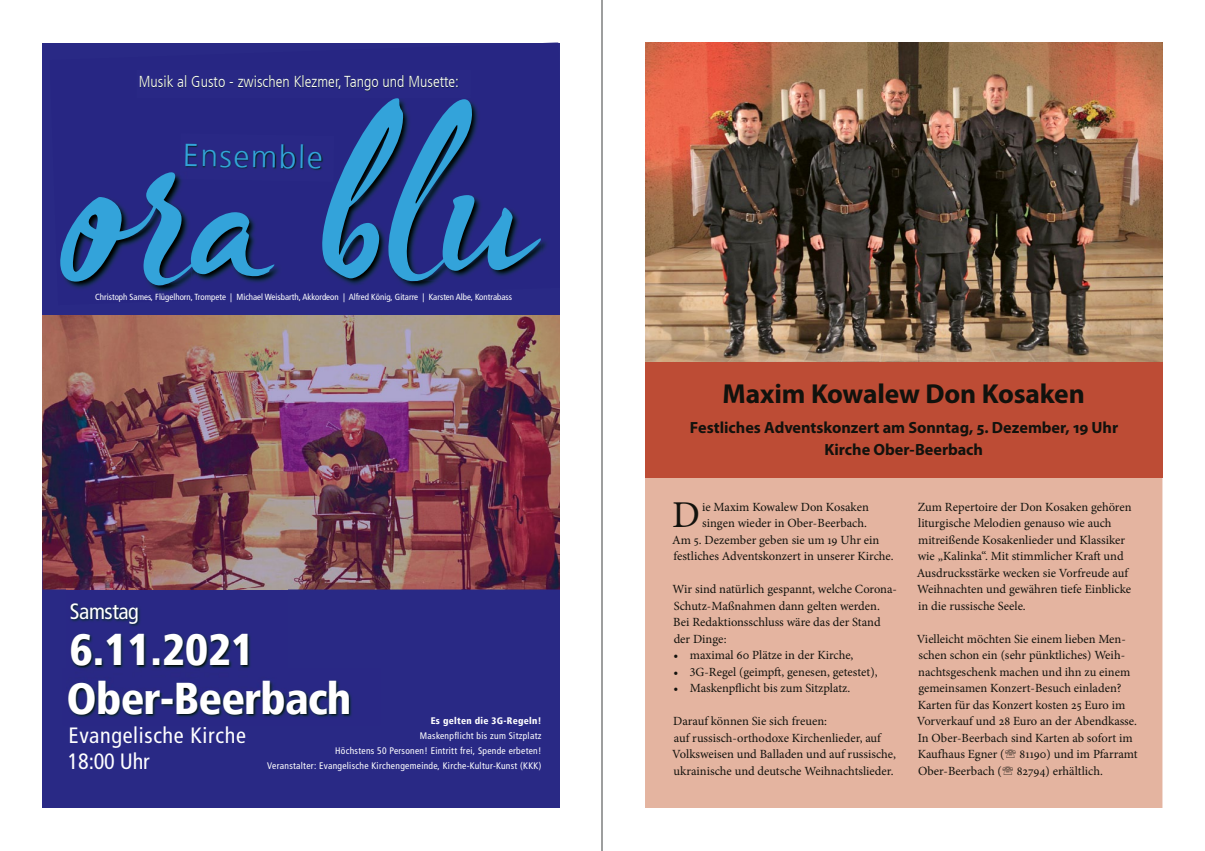
<style>
.page{position:relative;width:1205px;height:851px;background:#fff}
.page>*{position:absolute;margin:0;border:0;box-sizing:border-box;transform-origin:0 0}
.t1{font:196.38px "Blooms Smooth";color:#33a3da}
.t2{font:900 condensed 44.38px/48.8px "Frutiger LT";letter-spacing:-.02em;color:#fff}
.t3{font:37.88px "Minion Pro";color:#12120d}
.t4{font:300 31.62px "Frutiger LT";color:#33a3da}
.t5{font:700 27.5px "Myriad Pro";letter-spacing:-.01em;color:#12120d}
.t6{font:condensed 22.12px/26px "Frutiger LT";letter-spacing:.03em;color:#fff}
.t7{font:condensed 22.12px "Frutiger LT";letter-spacing:-.02em;color:#fff}
.t8{font:700 16.25px/22.5px "Myriad Pro";letter-spacing:-.005em;color:#12120d;text-align:center}
.t9{font:300 condensed 15.88px "Frutiger LT";color:#fff}
.t10{font:12.5px/16.5px "Minion Pro";color:#12120d}
.t11{font:condensed 9.5px/14.8px "Frutiger LT";letter-spacing:.03em;color:#fff;text-align:right}
.t12{font:900 condensed 9.5px "Frutiger LT";letter-spacing:.03em;color:#fff}
.t13{font:condensed 8.88px "Frutiger LT";color:#fff}
</style>
<div class="page">
<div style="left:43px;top:43px;width:517px;height:764px;background:#292985"></div>
<img style="left:43px;top:315px;width:517px;height:274px">
<img style="left:61px;top:174px;width:124px;height:115px">
<img style="left:185px;top:98px;width:357px;height:190px">
<img style="left:188px;top:182px;width:10px;height:102px">
<img style="left:185px;top:133px;width:1px;height:38px">
<img style="left:186px;top:133px;width:148px;height:49px">
<svg style="left:180px;top:171px;width:14px;height:8px"></svg>
<img style="left:140px;top:75px;width:319px;height:17px">
<img style="left:66px;top:588px;width:222px;height:80px">
<img style="left:68px;top:680px;width:284px;height:38px">
<img style="left:645px;top:43px;width:517px;height:319px">
<div style="left:645px;top:362px;width:517px;height:115px;background:#bd4c35"></div>
<div style="left:645px;top:477px;width:517px;height:330px;background:#e4b4a0"></div>
<hr style="left:602px;top:0;width:1px;height:850px;background:#9d9e9e">
<svg style="left:1005px;top:749px;width:11px;height:9px"></svg>
<svg style="left:1003px;top:766px;width:10px;height:8px"></svg>
<p class="t9" style="left:139px;top:73px;width:322px">Musik al Gusto - zwischen Klezmer, Tango und Musette:</p>
<h1 class="t1" style="left:52px;top:68px;width:477px;rotate:-2deg">or a blu</h1>
<p class="t13" style="left:95px;top:292px;width:418px">Christoph Sames, Flügelhorn, Trompete | Michael Weisbarth, Akkordeon | Alfred König, Gitarre | Karsten Albe, Kontrabass</p>
<h3 class="t4" style="left:183px;top:137px;width:141px;rotate:1deg">Ensemble</h3>
<h3 class="t7" style="left:70px;top:598px;width:71px">Samstag</h3>
<h2 class="t2" style="left:67px;top:625px;width:286px">6.11.2021<br>Ober-Beerbach</h2>
<h3 class="t6" style="left:68px;top:722px;width:180px">Evangelische Kirche<br>18:00 Uhr</h3>
<p class="t12" style="left:431px;top:715px;width:112px">Es gelten die 3G-Regeln!</p>
<p class="t11" style="left:267px;top:728px;width:276px">Maskenpflicht bis zum Sitzplatz<br>Höchstens 50 Personen! Eintritt frei, Spende erbeten!<br>Veranstalter: Evangelische Kirchengemeinde, Kirche-Kultur-Kunst (KKK)</p>
<h3 class="t5" style="left:722px;top:376px;width:364px">Maxim Kowalew Don Kosaken</h3>
<h3 class="t8" style="left:690px;top:415px;width:430px">Festliches Adventskonzert am Sonntag, 5. Dezember, 19 Uhr<br>Kirche Ober-Beerbach</h3>
<h3 class="t3" style="left:672px;top:489px;width:29px">D</h3>
<p class="t10" style="left:702px;top:498px;width:168px">ie Maxim Kowalew Don Kosaken</p>
<p class="t10" style="left:702px;top:515px;width:166px">singen wieder in Ober-Beerbach.</p>
<p class="t10" style="left:672px;top:531px;width:209px">Am 5. Dezember geben sie um 19 Uhr ein</p>
<p class="t10" style="left:673px;top:548px;width:222px">festliches Adventskonzert in unserer Kirche.</p>
<p class="t10" style="left:672px;top:581px;width:226px">Wir sind natürlich gespannt, welche Corona-Schutz-Maßnahmen dann gelten werden.<br>Bei Redaktionsschluss wäre das der Stand der Dinge :</p>
<p class="t10" style="left:673px;top:647px;width:182px">• maximal 60 Plätze in der Kirche,</p>
<p class="t10" style="left:673px;top:663px;width:206px">• 3G-Regel (geimpft, genesen, getestet),</p>
<p class="t10" style="left:673px;top:680px;width:178px">• Maskenpflicht bis zum Sitzplatz.</p>
<p class="t10" style="left:672px;top:713px;width:225px">Darauf können Sie sich freuen:<br>auf russisch-orthodoxe Kirchenlieder, auf Volksweisen und Balladen und auf russische, ukrainische und deutsche Weihnachtslieder.</p>
<p class="t10" style="left:917px;top:498px;width:216px">Zum Repertoire der Don Kosaken gehören liturgische Melodien genauso wie auch<br>mit reißende Kosakenlieder und Klassiker wie „Kalinka“. Mit stimmlicher Kraft und Ausdrucks stärke wecken sie Vor freude auf Weihnachten und gewähren tiefe Einblicke in die russische Seele.</p>
<p class="t10" style="left:917px;top:630px;width:222px">Vielleicht möchten Sie einem lieben Men&shy;schen schon ein (sehr pünktliches) Weih&shy;nachtsgeschenk machen und ihn zu einem gemeinsamen Konzert-Besuch einladen?<br>Karten für das Konzert kosten 25 Euro im Vorverkauf und 28 Euro an der Abendkasse.<br>In Ober-Beerbach sind Karten ab sofort im Kauf haus Egner ( 81190) und im Pfarramt Ober-Beerbach ( 82794) erhältlich.</p>
</div>
